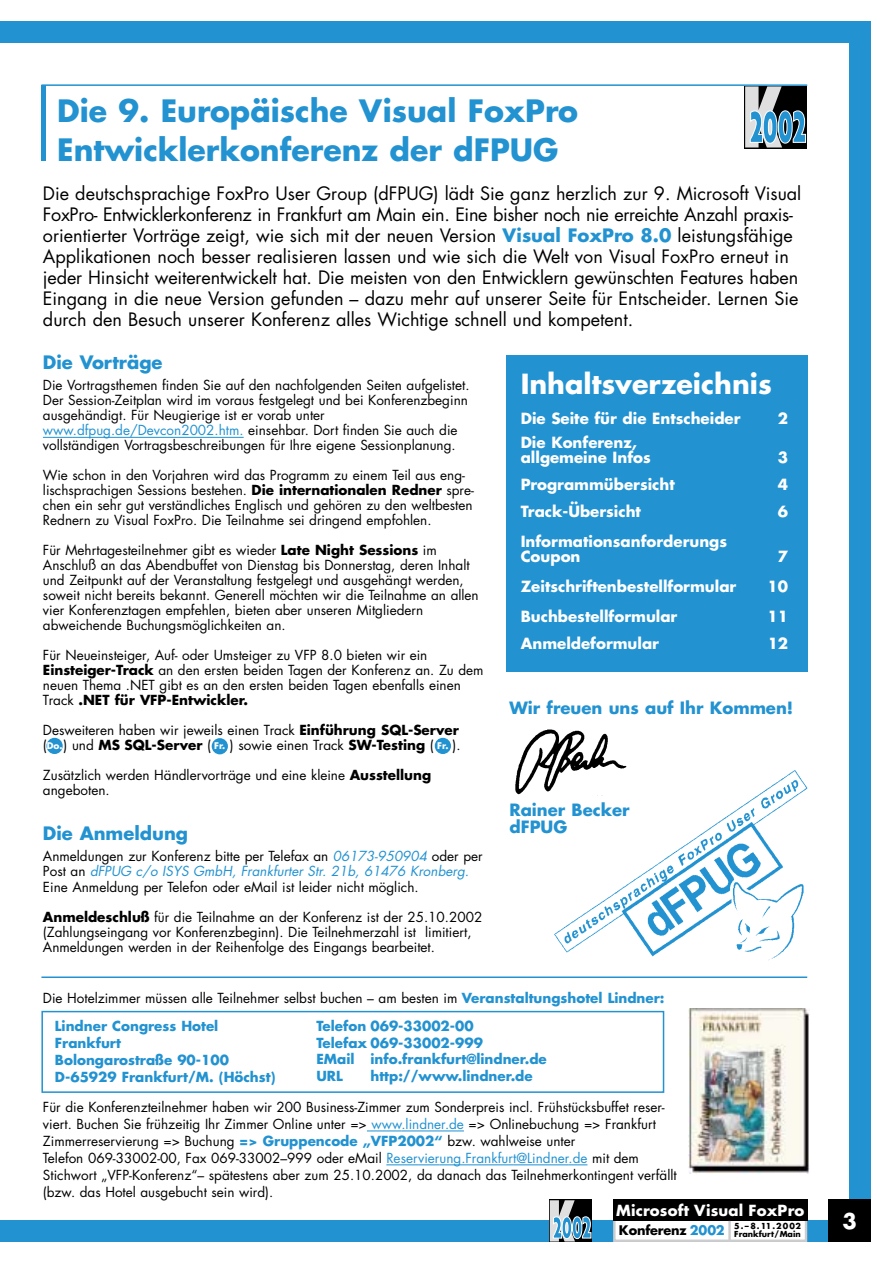
<style>
.page{position:relative;width:893px;height:1262px;background:#fff}
.page>*{position:absolute;margin:0;border:0;box-sizing:border-box;transform-origin:0 0}
.t1{font:700 30px/39.2px "Futura";color:#2292d1}
.t2{font:700 27px "Futura";color:#fff}
.t3{font:700 21px "Futura";color:#fff}
.t4{font:18px/21px "Futura";color:#000}
.t5{font:700 18px "Futura";color:#2292d1}
.t6{font:700 16.5px/17px "Futura";color:#2292d1}
.t7{font:700 15px/15px "Futura";color:#fff}
.t8{font:700 14.85px "Futura";letter-spacing:.015em;color:#fff}
.t9{font:13.5px/15px "Futura";color:#000}
.t10{font:700 13.5px/17px "Futura";color:#2292d1}
.t11{font:700 12.9px "Futura";letter-spacing:-.015em;color:#000}
.t12{font:700 9px "Futura";color:#fff}
.t13{font:700 8.1px/8.4px "Futura";color:#000}
.s1{font-weight:700;color:#2292d1}
.s2{color:#2292d1}
.s3{font-weight:700}
.s4{color:#fff}
.s5{font-style:italic;color:#2292d1}
</style>
<div class="page">
<img style="left:554px;top:770px;width:254px;height:191px">
<svg style="left:744px;top:86px;width:63px;height:62px"></svg>
<svg style="left:745px;top:86px;width:61px;height:61px;background:#688594"></svg>
<div style="left:849px;top:21px;width:22px;height:1221px;background:#2292d1"></div>
<div style="left:0;top:21px;width:870px;height:22px;background:#2292d1"></div>
<div style="left:0;top:1220px;width:871px;height:22px;background:#2292d1"></div>
<div style="left:828px;top:1199px;width:43px;height:43px;background:#000"></div>
<hr style="left:41px;top:84px;width:766px;height:2px;background:#2292d1">
<div style="left:41px;top:85px;width:5px;height:75px;background:#2292d1"></div>
<hr style="left:43px;top:437px;width:30px;height:1px;background:#2292d1">
<hr style="left:73px;top:437px;width:171px;height:1px;background:#2292d1">
<div style="left:506px;top:355px;width:301px;height:317px;background:#2292d1"></div>
<hr style="left:41px;top:976px;width:766px;height:2px;background:#2292d1">
<hr style="left:367px;top:1130px;width:34px;height:1px;background:#2292d1">
<hr style="left:401px;top:1130px;width:44px;height:1px;background:#2292d1">
<svg style="left:445px;top:1130px;width:19px;height:1px"></svg>
<hr style="left:386px;top:1164px;width:32px;height:1px;background:#2292d1">
<svg style="left:418px;top:1164px;width:21px;height:1px"></svg>
<hr style="left:439px;top:1164px;width:74px;height:1px;background:#2292d1">
<hr style="left:513px;top:1164px;width:55px;height:1px;background:#2292d1">
<svg style="left:568px;top:1164px;width:19px;height:1px"></svg>
<img style="left:688px;top:1009px;width:121px;height:164px">
<div style="left:615px;top:1203px;width:189px;height:36px;background:#fff"></div>
<div style="left:613px;top:1200px;width:194px;height:41px;border:2px solid #cdcdcd"></div>
<div style="left:613px;top:1199px;width:194px;height:21px;background:#000"></div>
<hr style="left:728px;top:1220px;width:2px;height:21px;background:#cdcdcd">
<svg style="left:549px;top:1199px;width:43px;height:43px"></svg>
<svg style="left:549px;top:1200px;width:42px;height:41px;background:#718a98"></svg>
<div style="left:508px;top:722px;width:139px;height:78px;background:#fff"></div>
<img style="left:515px;top:729px;width:112px;height:66px">
<div style="left:41px;top:1010px;width:623px;height:82px;border:2px solid #2292d1"></div>
<div style="left:212px;top:738px;width:16px;height:16px;background:#2292d1;border-radius:50%"></div>
<div style="left:435px;top:738px;width:16px;height:16px;background:#2292d1;border-radius:50%"></div>
<div style="left:46px;top:738px;width:17px;height:16px;background:#2292d1;border-radius:50%"></div>
<h1 class="t1" style="left:57px;top:93px;width:522px">Die 9. Europäische Visual FoxPro<br>Entwicklerkonferenz der dFPUG</h1>
<p class="t4" style="left:43px;top:184px;width:760px">Die deutschsprachige FoxPro User Group (dFPUG) lädt Sie ganz herzlich zur 9. Microsoft Visual FoxPro- Entwicklerkonferenz in Frankfurt am Main ein. Eine bisher noch nie erreichte Anzahl praxis&shy;orientierter Vorträge zeigt, wie sich mit der neuen Version <span class="s1">Visual FoxPro 8.0</span> leistungsfähige Applikationen noch besser realisieren lassen und wie sich die Welt von Visual FoxPro erneut in jeder Hinsicht weiterentwickelt hat. Die meisten von den Entwicklern gewünschten Features haben Eingang in die neue Version gefunden – dazu mehr auf unserer Seite für Entscheider. Lernen Sie durch den Besuch unserer Konferenz alles Wichtige schnell und kompetent.</p>
<h3 class="t5" style="left:43px;top:354px;width:121px">Die Vorträge</h3>
<p class="t9" style="left:43px;top:379px;width:428px">Die Vortragsthemen finden Sie auf den nachfolgenden Seiten aufgelistet.<br>Der Session-Zeitplan wird im voraus festgelegt und bei Konferenzbeginn ausgehändigt. Für Neugierige ist er vorab unter <span class="s2">www.dfpug.de/Devcon2002.htm.</span> einsehbar. Dort finden Sie auch die vollständigen Vortragsbeschreibungen für Ihre eigene Sessionplanung.</p>
<p class="t9" style="left:43px;top:469px;width:432px">Wie schon in den Vorjahren wird das Programm zu einem Teil aus eng&shy;lischsprachigen Sessions bestehen. <span class="s3">Die internationalen Redner</span> spre&shy;chen ein sehr gut verständliches Englisch und gehören zu den weltbesten Rednern zu Visual FoxPro. Die Teilnahme sei dringend empfohlen.</p>
<p class="t9" style="left:43px;top:544px;width:437px">Für Mehrtagesteilnehmer gibt es wieder <span class="s3">Late Night Sessions</span> im Anschluß an das Abendbuffet von Dienstag bis Donnerstag, deren Inhalt und Zeitpunkt auf der Veranstaltung festgelegt und ausgehängt werden, soweit nicht bereits bekannt. Generell möchten wir die Teilnahme an allen vier Konferenztagen empfehlen, bieten aber unseren Mitgliedern abweichende Buchungsmöglichkeiten an.</p>
<p class="t9" style="left:43px;top:649px;width:442px">Für Neueinsteiger, Auf- oder Umsteiger zu VFP 8.0 bieten wir ein <span class="s3">Einsteiger-Track</span> an den ersten beiden Tagen der Konferenz an. Zu dem neuen Thema .NET gibt es an den ersten beiden Tagen ebenfalls einen Track <span class="s3">.NET für VFP-Entwickler.</span></p>
<p class="t9" style="left:43px;top:724px;width:419px">Desweiteren haben wir jeweils einen Track <span class="s3">Einführung SQL-Server </span>(<span class="s4">Do</span>) und <span class="s3">MS SQL-Server</span> (<span class="s4">Fr.</span> ) sowie einen Track <span class="s3">SW-Testing</span> (<span class="s4">Fr.</span> ).</p>
<p class="t9" style="left:43px;top:769px;width:390px">Zusätzlich werden Händlervorträge und eine kleine <span class="s3">Ausstellung </span>angeboten.</p>
<h3 class="t5" style="left:43px;top:825px;width:147px">Die Anmeldung</h3>
<p class="t9" style="left:43px;top:850px;width:441px">Anmeldungen zur Konferenz bitte per Telefax an <span class="s5">06173-950904</span> oder per<br>Post an <span class="s5">dFPUG c/o ISYS GmbH, Frankfurter Str. 21b, 61476 Kronberg.<br></span>Eine Anmeldung per Telefon oder eMail ist leider nicht möglich.</p>
<p class="t9" style="left:43px;top:910px;width:441px"><span class="s3">Anmeldeschluß</span> für die Teilnahme an der Konferenz ist der 25.10.2002 (Zahlungseingang vor Konferenzbeginn). Die Teilnehmerzahl ist limitiert,<br>Anmeldungen werden in der Reihenfolge des Eingangs bearbeitet.</p>
<h2 class="t2" style="left:520px;top:371px;width:253px">Inhaltsverzeichnis</h2>
<p class="t7" style="left:520px;top:412px;width:221px">Die Seite für die Entscheider</p>
<p class="t7" style="left:778px;top:412px;width:12px">2</p>
<p class="t7" style="left:520px;top:436px;width:132px">Die Konferenz, allgemeine Infos</p>
<p class="t7" style="left:778px;top:451px;width:12px">3</p>
<p class="t7" style="left:520px;top:478px;width:156px">Programmübersicht</p>
<p class="t7" style="left:778px;top:478px;width:12px">4</p>
<p class="t7" style="left:520px;top:505px;width:122px">Track-Übersicht</p>
<p class="t7" style="left:778px;top:505px;width:12px">6</p>
<p class="t7" style="left:520px;top:535px;width:208px">Informationsanforderungs<br>Coupon</p>
<p class="t7" style="left:778px;top:550px;width:12px">7</p>
<p class="t7" style="left:520px;top:580px;width:217px">Zeitschriftenbestellformular</p>
<p class="t7" style="left:767px;top:580px;width:22px">10</p>
<p class="t7" style="left:520px;top:610px;width:158px">Buchbestellformular</p>
<p class="t7" style="left:767px;top:610px;width:22px">11</p>
<p class="t7" style="left:520px;top:637px;width:140px">Anmeldeformular</p>
<p class="t7" style="left:767px;top:637px;width:22px">12</p>
<p class="t6" style="left:509px;top:701px;width:285px">Wir freuen uns auf Ihr Kommen!</p>
<p class="t12" style="left:47px;top:741px;width:17px">Do.</p>
<p class="t12" style="left:214px;top:742px;width:13px">Fr.</p>
<p class="t12" style="left:437px;top:741px;width:13px">Fr.</p>
<p class="t6" style="left:509px;top:803px;width:122px">Rainer Becker dFPUG</p>
<p class="t9" style="left:55px;top:984px;width:611px;line-height:28.5px;text-indent:-12px">Die Hotelzimmer müssen alle Teilnehmer selbst buchen – am besten im <span class="s1">Veranstaltungshotel Lindner:<br>Lindner Congress Hotel</span></p>
<p class="t10" style="left:55px;top:1035px;width:222px">Frankfurt<br>Bolongarostraße 90-100<br>D-65929 Frankfurt/M. (Höchst)</p>
<p class="t10" style="left:316px;top:1018px;width:232px">Telefon 069-33002-00<br>Telefax 069-33002-999<br>EMail info.frankfurt@lindner.de<br>URL</p>
<p class="t10" style="left:370px;top:1069px;width:164px">http://www.lindner.de</p>
<p class="t9" style="left:43px;top:1099px;width:635px;line-height:17px">Für die Konferenzteilnehmer haben wir 200 Business-Zimmer zum Sonderpreis incl. Frühstücksbuffet reser&shy;viert. Buchen Sie frühzeitig Ihr Zimmer Online unter =&gt; <span class="s2">www.lindner.de</span> =&gt; Onlinebuchung =&gt; Frankfurt Zimmerreservierung =&gt; Buchung <span class="s1">=&gt; Gruppencode „VFP2002“</span> bzw. wahlweise unter<br>Telefon 069-33002-00, Fax 069-33002–999 oder eMail <span class="s2">Reservierung.Frankfurt@Lindner.de</span> mit dem Stichwort „VFP-Konferenz“– spätestens aber zum 25.10.2002, da danach das Teilnehmerkontingent verfällt (bzw. das Hotel ausgebucht sein wird).</p>
<p class="t8" style="left:616px;top:1203px;width:189px">Microsoft Visual FoxPro</p>
<p class="t11" style="left:619px;top:1224px;width:107px">Konferenz <span class="s2">2002</span></p>
<p class="t13" style="left:734px;top:1222px;width:68px">5.–8.11.2002<br>Frankfurt/Main</p>
<h3 class="t3" style="left:842px;top:1211px;width:16px">3</h3>
</div>
